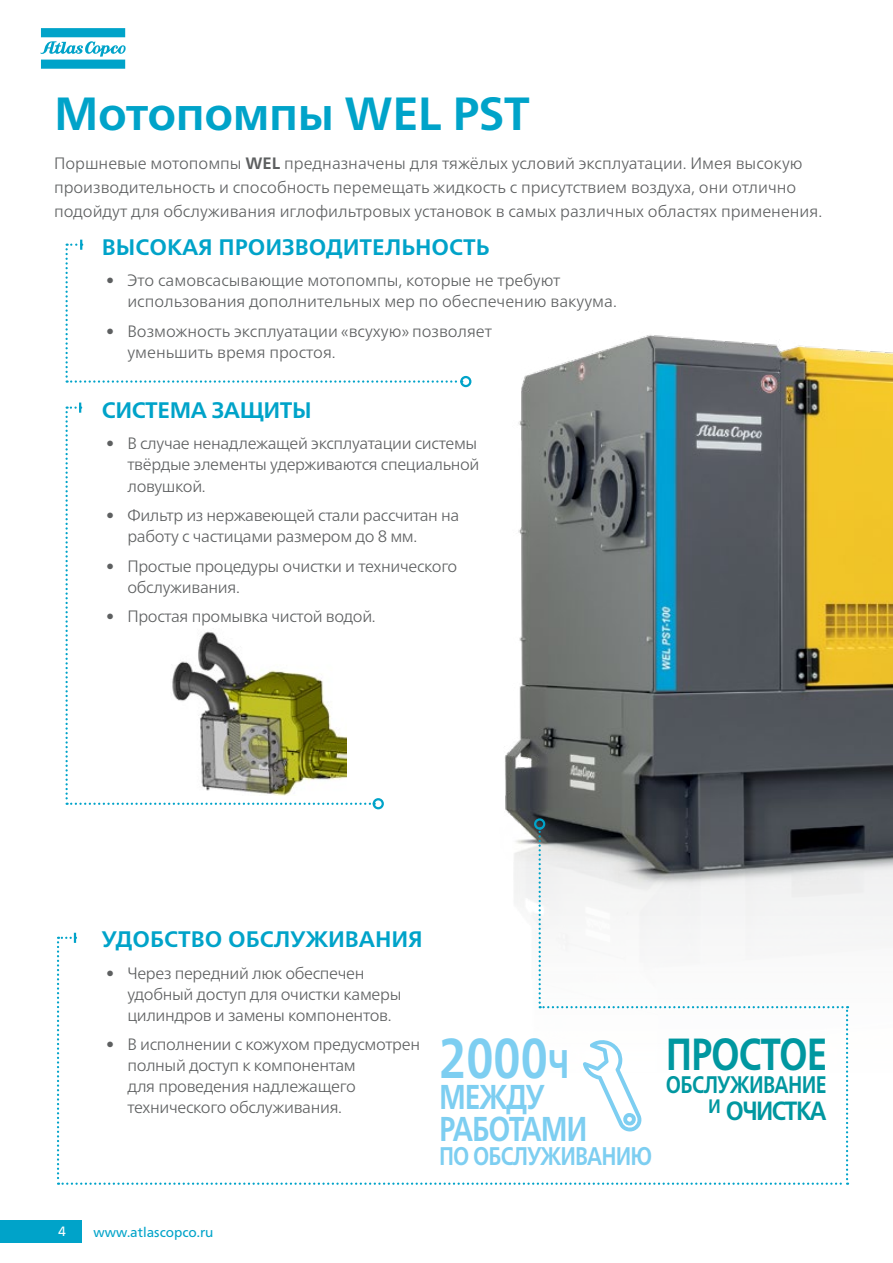
<style>
.page{position:relative;width:893px;height:1263px;background:#fff}
.page>*{position:absolute;margin:0;border:0;box-sizing:border-box;transform-origin:0 0}
.t1{font:700 56.1px "Neue Frutiger World";color:#7dcef1;scale:.81 1}
.t2{font:700 46.5px "Neue Frutiger World";letter-spacing:-.01em;color:#00a3c9}
.t3{font:700 45px "Neue Frutiger World";letter-spacing:-.03em;color:#0097a0;scale:.81 1}
.t4{font:700 34.5px/31.5px "Neue Frutiger World";letter-spacing:-.04em;color:#7dcef1;scale:.81 1}
.t5{font:700 26.4px "Neue Frutiger World";letter-spacing:-.07em;color:#0097a0;scale:.88 1}
.t6{font:700 25.5px "Neue Frutiger World";letter-spacing:-.04em;color:#7dcef1;scale:.81 1}
.t7{font:700 24px "Neue Frutiger World";letter-spacing:-.03em;color:#0097a0;scale:.81 1}
.t8{font:700 22.5px "Neue Frutiger World";color:#00a3c9}
.t9{font:700 22.5px "Neue Frutiger World";letter-spacing:-.02em;color:#00a3c9}
.t10{font:700 19.5px "Neue Frutiger World";color:#0097a0;scale:.88 1}
.t11{font:300 16.5px/21px "Neue Frutiger World";letter-spacing:-.02em;color:#5d5f60}
.t12{font:300 16.5px/24px "Neue Frutiger World";color:#5d5f60}
.t13{font:13.5px "Neue Frutiger World";color:#00a3c9}
.t14{font:13.5px "Neue Frutiger World";color:#fff}
.s1{font-weight:700}
.s2{font-size:39.9px}
</style>
<div class="page">
<svg style="left:41px;top:28px;width:85px;height:41px"></svg>
<div style="left:0;top:1220px;width:82px;height:23px;background:#00a3c9"></div>
<img style="left:461px;top:335px;width:432px;height:850px">
<svg style="left:65px;top:403px;width:310px;height:402px"></svg>
<div style="left:373px;top:798px;width:11px;height:11px;border:2px solid #00a3c9;border-radius:50%"></div>
<div style="left:534px;top:818px;width:11px;height:12px;border:2px solid #00a3c9;border-radius:50%"></div>
<svg style="left:65px;top:240px;width:397px;height:143px"></svg>
<div style="left:460px;top:376px;width:11px;height:11px;border:2px solid #00a3c9;border-radius:50%"></div>
<svg style="left:57px;top:827px;width:791px;height:358px"></svg>
<h2 class="t2" style="left:54px;top:73px;width:478px">Мотопомпы WEL PST</h2>
<p class="t12" style="left:54px;top:151px;width:770px">Поршневые мотопомпы <span class="s1">WEL</span> предназначены для тяжёлых условий эксплуатации. Имея высокую производительность и способность перемещать жидкость с присутствием воздуха, они отлично подойдут для обслуживания иглофильтровых установок в самых различных областях применения.</p>
<h3 class="t8" style="left:102px;top:227px;width:389px">ВЫСОКАЯ ПРОИЗВОДИТЕЛЬНОСТЬ</h3>
<p class="t12" style="left:127px;top:270px;width:491px;line-height:21px;text-indent:-21px">• Это самовсасывающие мотопомпы, которые не требуют использования дополнительных мер по обеспечению вакуума.</p>
<p class="t12" style="left:127px;top:320px;width:366px;line-height:21px;text-indent:-21px">• Возможность эксплуатации «всухую» позволяет уменьшить время простоя.</p>
<h3 class="t9" style="left:102px;top:390px;width:211px">СИСТЕМА ЗАЩИТЫ</h3>
<p class="t11" style="left:127px;top:433px;width:354px;text-indent:-21px">• В случае ненадлежащей эксплуатации системы твёрдые элементы удерживаются специальной ловушкой.</p>
<p class="t11" style="left:127px;top:505px;width:333px;text-indent:-21px">• Фильтр из нержавеющей стали рассчитан на работу с частицами размером до 8 мм.</p>
<p class="t11" style="left:127px;top:555px;width:331px;text-indent:-21px">• Простые процедуры очистки и технического обслуживания.</p>
<p class="t11" style="left:106px;top:606px;width:271px">• Простая промывка чистой водой.</p>
<h3 class="t8" style="left:102px;top:919px;width:322px">УДОБСТВО ОБСЛУЖИВАНИЯ</h3>
<p class="t11" style="left:127px;top:962px;width:275px;text-indent:-21px">• Через передний люк обеспечен удобный доступ для очистки камеры цилиндров и замены компонентов.</p>
<p class="t11" style="left:127px;top:1034px;width:294px;text-indent:-21px">• В исполнении с кожухом предусмотрен полный доступ к компонентам<br>для проведения надлежащего технического обслуживания.</p>
<h1 class="t1" style="left:439px;top:1009px;width:163px">2000<span class="s2">Ч</span></h1>
<h3 class="t4" style="left:439px;top:1081px;width:185px">МЕЖДУ<br>РАБОТАМИ</h3>
<h3 class="t6" style="left:439px;top:1134px;width:265px">ПО ОБСЛУЖИВАНИЮ</h3>
<h3 class="t3" style="left:666px;top:1014px;width:201px">ПРОСТОЕ</h3>
<h3 class="t7" style="left:666px;top:1064px;width:200px">ОБСЛУЖИВАНИЕ</h3>
<p class="t10" style="left:708px;top:1089px;width:16px">И</p>
<h3 class="t5" style="left:726px;top:1087px;width:116px">ОЧИСТКА</h3>
<p class="t14" style="left:58px;top:1221px;width:9px">4</p>
<p class="t13" style="left:94px;top:1221px;width:122px">www.atlascopco.ru</p>
</div>
